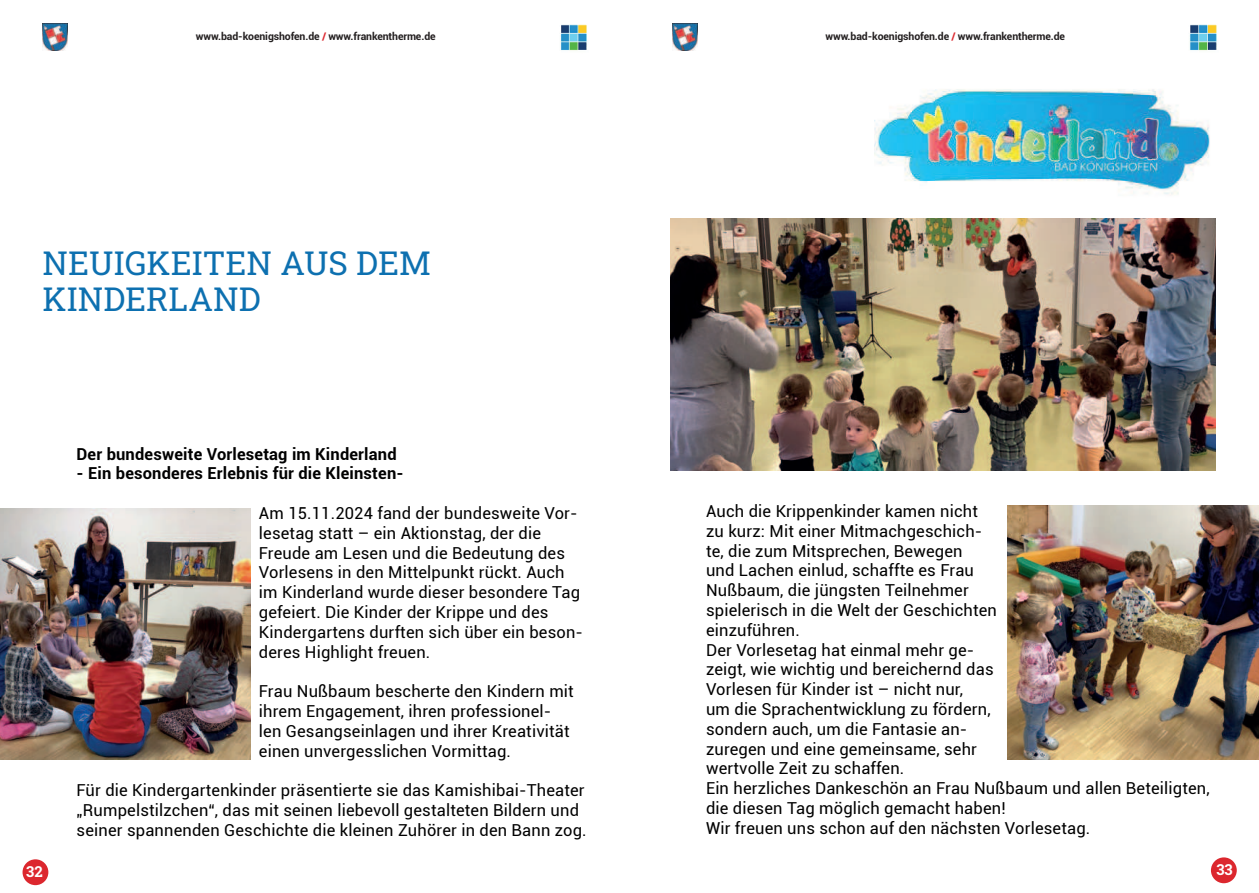
<style>
.page{position:relative;width:1259px;height:893px;background:#fff}
.page>*{position:absolute;margin:0;border:0;box-sizing:border-box;transform-origin:0 0}
.t1{font:33px/36px "Roboto Slab";color:#0d70b0}
.t2{font:16.5px/19.8px "Roboto";letter-spacing:.01em;color:#000001}
.t3{font:700 16.5px "Roboto";letter-spacing:.01em;color:#000001}
.t4{font:700 15px "Roboto Slab";color:#fff}
.t5{font:700 10.5px "Roboto";letter-spacing:-.01em;color:#231f20}
.s1{color:#dc272e}
</style>
<div class="page">
<img style="left:0;top:508px;width:250px;height:251px">
<img style="left:1007px;top:506px;width:252px;height:253px">
<img style="left:671px;top:219px;width:544px;height:252px">
<img style="left:874px;top:89px;width:336px;height:106px">
<img style="left:43px;top:24px;width:25px;height:27px">
<img style="left:560px;top:24px;width:27px;height:27px">
<img style="left:672px;top:24px;width:25px;height:27px">
<img style="left:1190px;top:24px;width:27px;height:27px">
<div style="left:23px;top:859px;width:25px;height:26px;background:#dc272e;border-radius:50%"></div>
<div style="left:1211px;top:857px;width:25px;height:26px;background:#dc272e;border-radius:50%"></div>
<p class="t5" style="left:196px;top:32px;width:241px">www.bad-koenigshofen.de <span class="s1">/</span> www.frankentherme.de</p>
<p class="t5" style="left:825px;top:32px;width:241px">www.bad-koenigshofen.de <span class="s1">/</span> www.frankentherme.de</p>
<h1 class="t1" style="left:43px;top:248px;width:390px">NEUIGKEITEN AUS DEM<br>KINDERLAND</h1>
<p class="t3" style="left:77px;top:447px;width:321px">Der bundesweite Vorlesetag im Kinderland</p>
<p class="t3" style="left:77px;top:467px;width:329px">- Ein besonderes Erlebnis für die Kleinsten-</p>
<p class="t2" style="left:259px;top:504px;width:326px">Am 15.11.2024 fand der bundesweite Vor&shy;lesetag statt – ein Aktionstag, der die Freude am Lesen und die Bedeutung des Vorlesens in den Mittelpunkt rückt. Auch im Kinderland wurde dieser besondere Tag gefeiert. Die Kinder der Krippe und des Kindergartens durften sich über ein beson&shy;deres Highlight freuen.</p>
<p class="t2" style="left:259px;top:682px;width:316px">Frau Nußbaum bescherte den Kindern mit ihrem Engagement, ihren professionel&shy;len Gesangseinlagen und ihrer Kreativität einen unvergesslichen Vormittag.</p>
<p class="t2" style="left:77px;top:781px;width:512px">Für die Kindergartenkinder präsentierte sie das Kamishibai-Theater „Rumpelstilzchen“, das mit seinen liebevoll gestalteten Bildern und seiner spannenden Geschichte die kleinen Zuhörer in den Bann zog.</p>
<p class="t2" style="left:706px;top:502px;width:505px">Auch die Krippenkinder kamen nicht<br>zu kurz: Mit einer Mitmachgeschich-<br>te, die zum Mitsprechen, Bewegen<br>und Lachen einlud, schaffte es Frau<br>Nußbaum, die jüngsten Teilnehmer<br>spielerisch in die Welt der Geschichten<br>einzuführen.<br>Der Vorlesetag hat einmal mehr ge-<br>zeigt, wie wichtig und bereichernd das<br>Vorlesen für Kinder ist – nicht nur,<br>um die Sprachentwicklung zu fördern,<br>sondern auch, um die Fantasie an-<br>zuregen und eine gemeinsame, sehr<br>wertvolle Zeit zu schaffen.<br>Ein herzliches Dankeschön an Frau Nußbaum und allen Beteiligten, die diesen Tag möglich gemacht haben!<br>Wir freuen uns schon auf den nächsten Vorlesetag.</p>
<p class="t4" style="left:26px;top:863px;width:18px">32</p>
<p class="t4" style="left:1216px;top:861px;width:18px">33</p>
</div>
